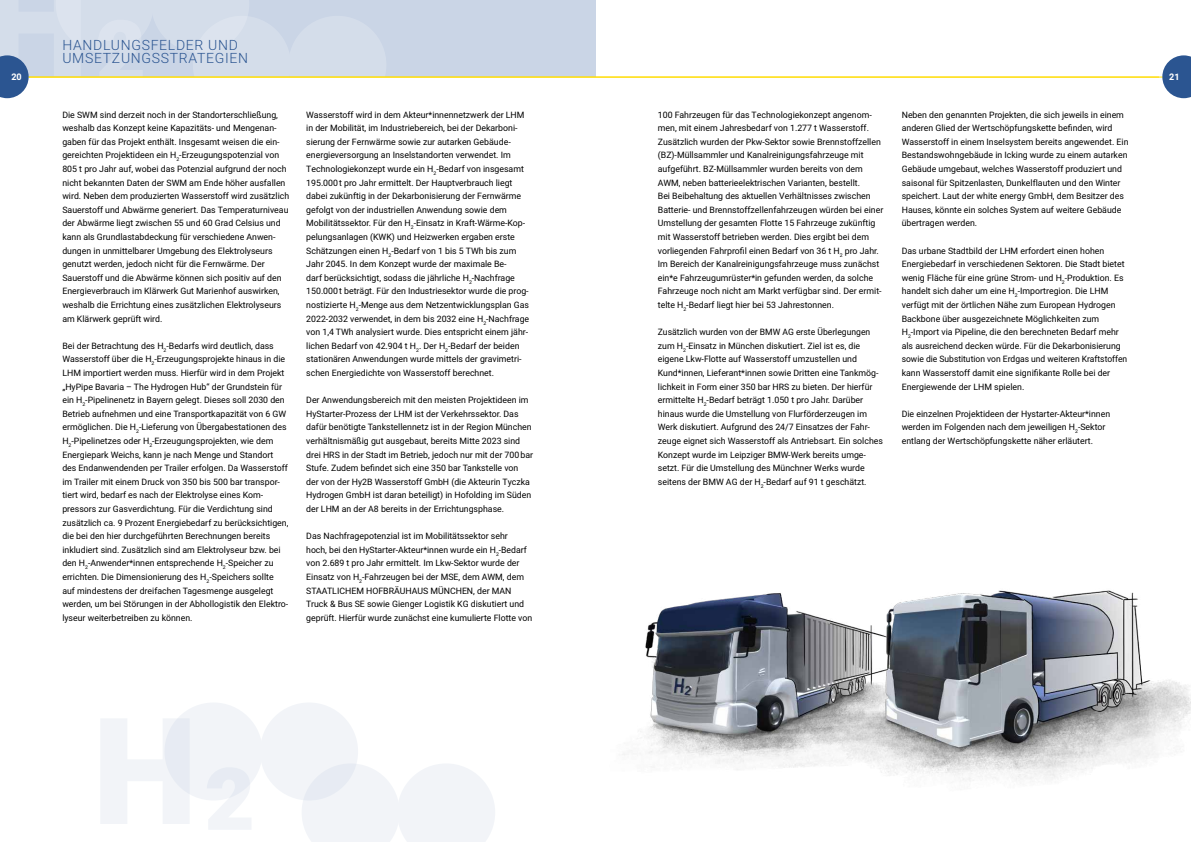
<style>
.page{position:relative;width:1191px;height:842px;background:#fff}
.page>*{position:absolute;margin:0;border:0;box-sizing:border-box;transform-origin:0 0}
.t1{font:300 14px/13.6px "Heebo";letter-spacing:.05em;color:#2b5591}
.t2{font:700 9px "Heebo";color:#fff}
.t3{font:8.8px/13.6px "Heebo";color:#000}
</style>
<div class="page">
<div style="left:0;top:0;width:595px;height:77px;background:#cad5e6"></div>
<svg style="left:193px;top:16px;width:98px;height:98px;fill:#d4ddea"></svg>
<svg style="left:288px;top:16px;width:98px;height:98px;fill:#d4ddea"></svg>
<hr style="left:0;top:77px;width:1191px;height:1px;background:#fd0">
<svg style="left:0;top:0;width:249px;height:98px"></svg>
<svg style="left:1162px;top:55px;width:29px;height:43px"></svg>
<hr style="left:29px;top:77px;width:1130px;height:1px;background:#fd0">
<svg style="left:101px;top:719px;width:150px;height:111px"></svg>
<div style="left:164px;top:702px;width:98px;height:98px;background:#f2f4f8;border-radius:50%"></div>
<div style="left:260px;top:702px;width:98px;height:98px;background:#f2f4f8;border-radius:50%"></div>
<svg style="left:302px;top:763px;width:193px;height:79px"></svg>
<img style="left:622px;top:593px;width:181px;height:177px">
<img style="left:803px;top:590px;width:388px;height:191px">
<h1 class="t1" style="left:62px;top:38px;width:187px">HANDLUNGSFELDER UND<br>UMSETZUNGSSTRATEGIEN</h1>
<p class="t2" style="left:11px;top:70px;width:12px">20</p>
<p class="t2" style="left:1169px;top:70px;width:12px">21</p>
<p class="t3" style="left:62px;top:108px;width:228px">Die SWM sind derzeit noch in der Standorterschließung, weshalb das Konzept keine Kapazitäts- und Mengenan&shy;gaben für das Projekt enthält. Insgesamt weisen die ein&shy;gereichten Projektideen ein H<sub>2</sub>-Erzeugungspotenzial von 805 t pro Jahr auf, wobei das Potenzial aufgrund der noch nicht bekannten Daten der SWM am Ende höher ausfallen wird. Neben dem produzierten Wasserstoff wird zusätzlich Sauerstoff und Abwärme generiert. Das Temperaturniveau der Abwärme liegt zwischen 55 und 60 Grad Celsius und kann als Grundlastabdeckung für verschiedene Anwen&shy;dungen in unmittelbarer Umgebung des Elektrolyseurs genutzt werden, jedoch nicht für die Fernwärme. Der Sauerstoff und die Abwärme können sich positiv auf den Energieverbrauch im Klärwerk Gut Marienhof auswirken, weshalb die Errichtung eines zusätzlichen Elektrolyseurs am Klärwerk geprüft wird.</p>
<p class="t3" style="left:62px;top:339px;width:227px">Bei der Betrachtung des H<sub>2</sub>-Bedarfs wird deutlich, dass Wasserstoff über die H<sub>2</sub>-Erzeugungsprojekte hinaus in die LHM importiert werden muss. Hierfür wird in dem Projekt „HyPipe Bavaria – The Hydrogen Hub“ der Grundstein für ein H<sub>2</sub>-Pipelinenetz in Bayern gelegt. Dieses soll 2030 den Betrieb aufnehmen und eine Transportkapazität von 6 GW ermöglichen. Die H<sub>2</sub>-Lieferung von Übergabestationen des H<sub>2</sub>-Pipelinetzes oder H<sub>2</sub>-Erzeugungsprojekten, wie dem Energiepark Weichs, kann je nach Menge und Standort des Endanwendenden per Trailer erfolgen. Da Wasserstoff im Trailer mit einem Druck von 350 bis 500 bar transpor&shy;tiert wird, bedarf es nach der Elektrolyse eines Kom&shy;pressors zur Gasverdichtung. Für die Verdichtung sind zusätzlich ca. 9 Prozent Energiebedarf zu berücksichtigen, die bei den hier durchgeführten Berechnungen bereits inkludiert sind. Zusätzlich sind am Elektrolyseur bzw. bei den H<sub>2</sub>-Anwender*innen entsprechende H<sub>2</sub>-Speicher zu errichten. Die Dimensionierung des H<sub>2</sub>-Speichers sollte auf mindestens der dreifachen Tagesmenge ausgelegt werden, um bei Störungen in der Abhollogistik den Elektro&shy;lyseur weiterbetreiben zu können.</p>
<p class="t3" style="left:306px;top:108px;width:224px">Wasserstoff wird in dem Akteur*innennetzwerk der LHM in der Mobilität, im Industriebereich, bei der Dekarboni&shy;sierung der Fernwärme sowie zur autarken Gebäude&shy;energieversorgung an Inselstandorten verwendet. Im Technologiekonzept wurde ein H<sub>2</sub>-Bedarf von insgesamt 195.000t pro Jahr ermittelt. Der Hauptverbrauch liegt dabei zukünftig in der Dekarbonisierung der Fernwärme gefolgt von der industriellen Anwendung sowie dem Mobilitätssektor. Für den H<sub>2</sub>-Einsatz in Kraft-Wärme-Kop&shy;pelungsanlagen (KWK) und Heizwerken ergaben erste Schätzungen einen H<sub>2</sub>-Bedarf von 1 bis 5 TWh bis zum Jahr 2045. In dem Konzept wurde der maximale Be-<br>darf berücksichtigt, sodass die jährliche H<sub>2</sub>-Nachfrage 150.000t beträgt. Für den Industriesektor wurde die prog&shy;nostizierte H<sub>2</sub>-Menge aus dem Netzentwicklungsplan Gas 2022-2032 verwendet, in dem bis 2032 eine H<sub>2</sub>-Nachfrage von 1,4 TWh analysiert wurde. Dies entspricht einem jähr&shy;lichen Bedarf von 42.904 t H<sub>2</sub>. Der H<sub>2</sub>-Bedarf der beiden stationären Anwendungen wurde mittels der gravimetri&shy;schen Energiedichte von Wasserstoff berechnet.</p>
<p class="t3" style="left:306px;top:393px;width:228px">Der Anwendungsbereich mit den meisten Projektideen im HyStarter-Prozess der LHM ist der Verkehrssektor. Das dafür benötigte Tankstellennetz ist in der Region München verhältnismäßig gut ausgebaut, bereits Mitte 2023 sind drei HRS in der Stadt im Betrieb, jedoch nur mit der 700bar Stufe. Zudem befindet sich eine 350 bar Tankstelle von der von der Hy2B Wasserstoff GmbH (die Akteurin Tyczka Hydrogen GmbH ist daran beteiligt) in Hofolding im Süden der LHM an der A8 bereits in der Errichtungsphase.</p>
<p class="t3" style="left:306px;top:529px;width:227px">Das Nachfragepotenzial ist im Mobilitätssektor sehr<br>hoch, bei den HyStarter-Akteur*innen wurde ein H<sub>2</sub>-Bedarf von 2.689 t pro Jahr ermittelt. Im Lkw-Sektor wurde der Einsatz von H<sub>2</sub>-Fahrzeugen bei der MSE, dem AWM, dem STAATLICHEM HOFBRÄUHAUS MÜNCHEN, der MAN Truck &amp; Bus SE sowie Gienger Logistik KG diskutiert und geprüft. Hierfür wurde zunächst eine kumulierte Flotte von</p>
<p class="t3" style="left:658px;top:108px;width:227px">100 Fahrzeugen für das Technologiekonzept angenom&shy;men, mit einem Jahresbedarf von 1.277 t Wasserstoff.<br>Zusätzlich wurden der Pkw-Sektor sowie Brennstoffzellen (BZ)-Müllsammler und Kanalreinigungsfahrzeuge mit aufgeführt. BZ-Müllsammler wurden bereits von dem AWM, neben batterieelektrischen Varianten, bestellt.<br>Bei Beibehaltung des aktuellen Verhältnisses zwischen Batterie- und Brennstoffzellenfahrzeugen würden bei einer Umstellung der gesamten Flotte 15 Fahrzeuge zukünftig mit Wasserstoff betrieben werden. Dies ergibt bei dem vorliegenden Fahrprofil einen Bedarf von 36 t H<sub>2</sub> pro Jahr.<br>Im Bereich der Kanalreinigungsfahrzeuge muss zunächst ein*e Fahrzeugumrüster*in gefunden werden, da solche Fahrzeuge noch nicht am Markt verfügbar sind. Der ermit&shy;telte H<sub>2</sub>-Bedarf liegt hier bei 53 Jahrestonnen.</p>
<p class="t3" style="left:658px;top:325px;width:227px">Zusätzlich wurden von der BMW AG erste Überlegungen zum H<sub>2</sub>-Einsatz in München diskutiert. Ziel ist es, die eigene Lkw-Flotte auf Wasserstoff umzustellen und Kund*innen, Lieferant*innen sowie Dritten eine Tankmög&shy;lichkeit in Form einer 350 bar HRS zu bieten. Der hierfür ermittelte H<sub>2</sub>-Bedarf beträgt 1.050 t pro Jahr. Darüber hinaus wurde die Umstellung von Flurförderzeugen im Werk diskutiert. Aufgrund des 24/7 Einsatzes der Fahr&shy;zeuge eignet sich Wasserstoff als Antriebsart. Ein solches Konzept wurde im Leipziger BMW-Werk bereits umge&shy;setzt. Für die Umstellung des Münchner Werks wurde seitens der BMW AG der H<sub>2</sub>-Bedarf auf 91 t geschätzt.</p>
<p class="t3" style="left:901px;top:108px;width:228px">Neben den genannten Projekten, die sich jeweils in einem anderen Glied der Wertschöpfungskette befinden, wird Wasserstoff in einem Inselsystem bereits angewendet. Ein Bestandswohngebäude in Icking wurde zu einem autarken Gebäude umgebaut, welches Wasserstoff produziert und saisonal für Spitzenlasten, Dunkelflauten und den Winter speichert. Laut der white energy GmbH, dem Besitzer des Hauses, könnte ein solches System auf weitere Gebäude übertragen werden.</p>
<p class="t3" style="left:901px;top:244px;width:227px">Das urbane Stadtbild der LHM erfordert einen hohen Energiebedarf in verschiedenen Sektoren. Die Stadt bietet wenig Fläche für eine grüne Strom- und H<sub>2</sub>-Produktion. Es handelt sich daher um eine H<sub>2</sub>-Importregion. Die LHM verfügt mit der örtlichen Nähe zum European Hydrogen Backbone über ausgezeichnete Möglichkeiten zum H<sub>2</sub>-Import via Pipeline, die den berechneten Bedarf mehr als ausreichend decken würde. Für die Dekarbonisierung sowie die Substitution von Erdgas und weiteren Kraftstoffen kann Wasserstoff damit eine signifikante Rolle bei der Energiewende der LHM spielen.</p>
<p class="t3" style="left:901px;top:407px;width:210px">Die einzelnen Projektideen der Hystarter-Akteur*innen werden im Folgenden nach dem jeweiligen H<sub>2</sub>-Sektor entlang der Wertschöpfungskette näher erläutert.</p>
</div>
